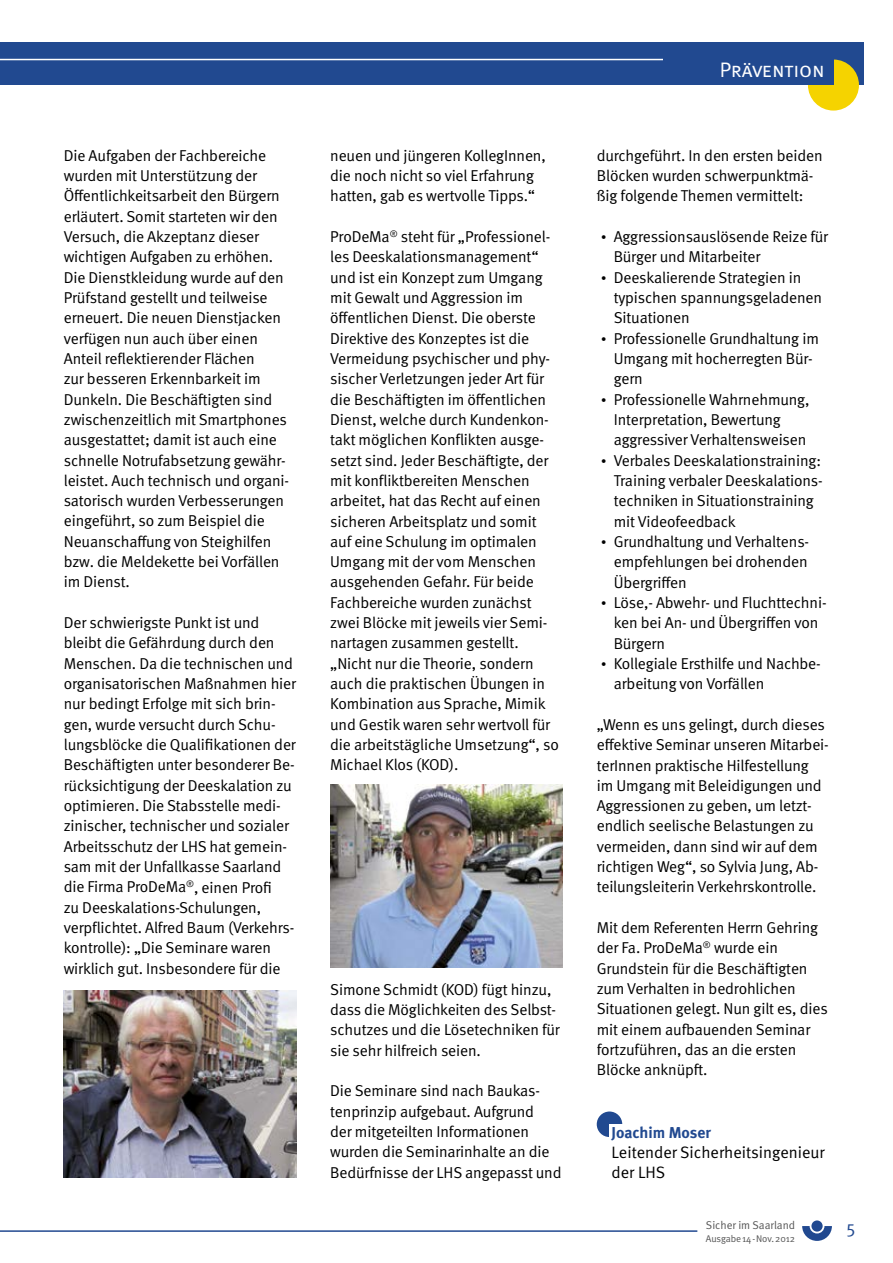
<style>
.page{position:relative;width:893px;height:1263px;background:#fff}
.page>*{position:absolute;margin:0;border:0;box-sizing:border-box;transform-origin:0 0}
.t1{font:21px "DGUV Meta";letter-spacing:-.01em;color:#fff}
.t2{font:18px "DGUV Meta";color:#214990}
.t3{font:16.5px/19.8px "DGUV Meta";color:#000}
.t4{font:15.75px/20.2px "DGUV Meta";letter-spacing:-.01em;color:#000}
.t5{font:700 15.75px "DGUV Meta";color:#214990}
.t6{font:11.25px "DGUV Meta";color:#565656}
.t7{font:9.75px "DGUV Meta";letter-spacing:-.01em;color:#565656}
.s1{font-family:"Times New Roman";font-size:15px}
</style>
<div class="page">
<div style="left:597px;top:1111px;width:25px;height:26px;background:#214990;border-radius:50%"></div>
<div style="left:609px;top:1124px;width:218px;height:54px;background:#fff"></div>
<div style="left:0;top:43px;width:863px;height:42px;background:#214990"></div>
<hr style="left:0;top:59px;width:698px;height:1px;background:#fff">
<hr style="left:0;top:1230px;width:697px;height:2px;background:#214990">
<svg style="left:802px;top:1226px;width:30px;height:15px"></svg>
<div style="left:811px;top:1220px;width:12px;height:11px;background:#214990;border-radius:50%"></div>
<div style="left:808px;top:60px;width:51px;height:51px;background:#f5d300;border-radius:50%"></div>
<div style="left:663px;top:56px;width:170px;height:29px;background:#214990"></div>
<img style="left:64px;top:991px;width:232px;height:187px">
<img style="left:330px;top:784px;width:233px;height:183px">
<p class="t4" style="left:64px;top:145px;width:227px">Die Aufgaben der Fachbereiche wurden mit Unterstützung der<br>Öffentlichkeitsarbeit den Bürgern erläutert. Somit starteten wir den<br>Versuch, die Akzeptanz dieser wichtigen Aufgaben zu erhöhen.<br>Die Dienstkleidung wurde auf den<br>Prüfstand gestellt und teilweise erneuert. Die neuen Dienstjacken verfügen nun auch über einen<br>Anteil reflektierender Flächen<br>zur besseren Erkennbarkeit im<br>Dunkeln. Die Beschäftigten sind zwischenzeitlich mit Smartphones ausgestattet; damit ist auch eine schnelle Notrufabsetzung gewähr&shy;leistet. Auch technisch und organi&shy;satorisch wurden Verbesserungen eingeführt, so zum Beispiel die<br>Neuanschaffung von Steighilfen bzw. die Meldekette bei Vorfällen im Dienst.</p>
<p class="t4" style="left:64px;top:613px;width:234px">Der schwierigste Punkt ist und bleibt die Gefährdung durch den Menschen. Da die technischen und organisatorischen Maßnahmen hier nur bedingt Erfolge mit sich brin&shy;gen, wurde versucht durch Schu&shy;lungsblöcke die Qualifikationen der Beschäf-tigten unter besonderer Be&shy;rücksichtigung der Deeskalation zu optimieren. Die Stabsstelle medi&shy;zinischer, technischer und sozialer Arbeitsschutz der LHS hat gemein&shy;sam mit der Unfallkasse Saarland die Firma ProDeMa<sup>®</sup>, einen Profi<br>zu Deeskalations-Schulungen, verpflichtet. Alfred Baum (Verkehrs&shy;kontrolle): „Die Seminare waren wirklich gut. Insbesondere für die</p>
<p class="t4" style="left:330px;top:145px;width:217px">neuen und jüngeren KollegInnen, die noch nicht so viel Erfahrung hatten, gab es wertvolle Tipps.“</p>
<p class="t4" style="left:330px;top:227px;width:230px">ProDeMa<sup>®</sup> steht für „Professionel&shy;les Deeskalationsmanagement“ und ist ein Konzept zum Umgang mit Gewalt und Aggression im öffentlichen Dienst. Die oberste<br>Direktive des Konzeptes ist die<br>Vermeidung psychischer und phy&shy;sischer Verletzungen jeder Art für die Beschäftigten im öffentlichen<br>Dienst, welche durch Kundenkon&shy;takt möglichen Konflikten ausge&shy;setzt sind. Jeder Beschäftigte, der mit konfliktbereiten Menschen arbeitet, hat das Recht auf einen sicheren Arbeitsplatz und somit auf eine Schulung im optimalen<br>Umgang mit der vom Menschen ausgehenden Gefahr. Für beide<br>Fachbereiche wurden zunächst zwei Blöcke mit jeweils vier Semi&shy;nartagen zusammen gestellt. „Nicht nur die Theorie, sondern auch die praktischen Übungen in<br>Kombination aus Sprache, Mimik und Gestik waren sehr wertvoll für die arbeitstägliche Umsetzung“, so<br>Michael Klos (KOD).</p>
<p class="t4" style="left:330px;top:979px;width:231px">Simone Schmidt (KOD) fügt hinzu, dass die Möglichkeiten des Selbst&shy;schutzes und die Lösetechniken für sie sehr hilfreich seien.</p>
<p class="t4" style="left:330px;top:1081px;width:233px">Die Seminare sind nach Baukas&shy;tenprinzip aufgebaut. Aufgrund<br>der mitgeteilten Informationen wurden die Seminarinhalte an die<br>Bedürfnisse der LHS angepasst und</p>
<h1 class="t1" style="left:720px;top:57px;width:107px">Prävention</h1>
<p class="t4" style="left:597px;top:145px;width:227px">durchgeführt. In den ersten beiden<br>Blöcken wurden schwerpunktmä&shy;ßig folgende Themen vermittelt:</p>
<p class="t4" style="left:614px;top:227px;width:216px;text-indent:-13px"><span class="s1">•</span> Aggressionsauslösende Reize für<br>Bürger und Mitarbeiter</p>
<p class="t4" style="left:614px;top:267px;width:210px;text-indent:-13px"><span class="s1">•</span> Deeskalierende Strategien in typischen spannungsgeladenen<br>Situationen</p>
<p class="t4" style="left:614px;top:328px;width:207px;text-indent:-13px"><span class="s1">•</span> Professionelle Grundhaltung im<br>Umgang mit hocherregten Bür&shy;gern</p>
<p class="t4" style="left:614px;top:389px;width:197px;text-indent:-13px"><span class="s1">•</span> Professionelle Wahrnehmung,<br>Interpretation, Bewertung aggressiver Verhaltensweisen</p>
<p class="t4" style="left:614px;top:450px;width:211px;text-indent:-13px"><span class="s1">•</span> Verbales Deeskalationstraining:<br>Training verbaler Deeskalations&shy;techniken in Situationstraining mit Videofeedback</p>
<p class="t4" style="left:614px;top:532px;width:197px;text-align:justify;text-indent:-13px"><span class="s1">•</span> Grundhaltung und Verhaltens&shy;empfehlungen bei drohenden Übergriffen</p>
<p class="t4" style="left:614px;top:593px;width:214px;text-indent:-13px"><span class="s1">•</span> Löse,- Abwehr- und Fluchttechni&shy;ken bei An- und Übergriffen von<br>Bürgern</p>
<p class="t4" style="left:614px;top:654px;width:209px;text-indent:-13px"><span class="s1">•</span> Kollegiale Ersthilfe und Nachbe&shy;arbeitung von Vorfällen</p>
<p class="t4" style="left:597px;top:715px;width:234px">„Wenn es uns gelingt, durch dieses effektive Seminar unseren Mitarbei&shy;terInnen praktische Hilfestellung im Umgang mit Beleidigungen und Aggressionen zu geben, um letzt&shy;endlich seelische Belastungen zu vermeiden, dann sind wir auf dem richtigen Weg“, so Sylvia Jung, Ab&shy;teilungsleiterin Verkehrskontrolle.</p>
<p class="t4" style="left:597px;top:918px;width:233px">Mit dem Referenten Herrn Gehring der Fa. ProDeMa<sup>®</sup> wurde ein<br>Grundstein für die Beschäftigten zum Verhalten in bedrohlichen<br>Situationen gelegt. Nun gilt es, dies mit einem aufbauenden Seminar fortzuführen, das an die ersten<br>Blöcke anknüpft.</p>
<p class="t5" style="left:612px;top:1123px;width:101px">Joachim Moser</p>
<p class="t3" style="left:612px;top:1143px;width:215px">Leitender Sicherheitsingenieur der LHS</p>
<p class="t6" style="left:706px;top:1218px;width:91px">Sicher im Saarland</p>
<p class="t7" style="left:706px;top:1233px;width:91px">Ausgabe 14 - Nov. 2012</p>
<p class="t2" style="left:847px;top:1219px;width:10px">5</p>
</div>
